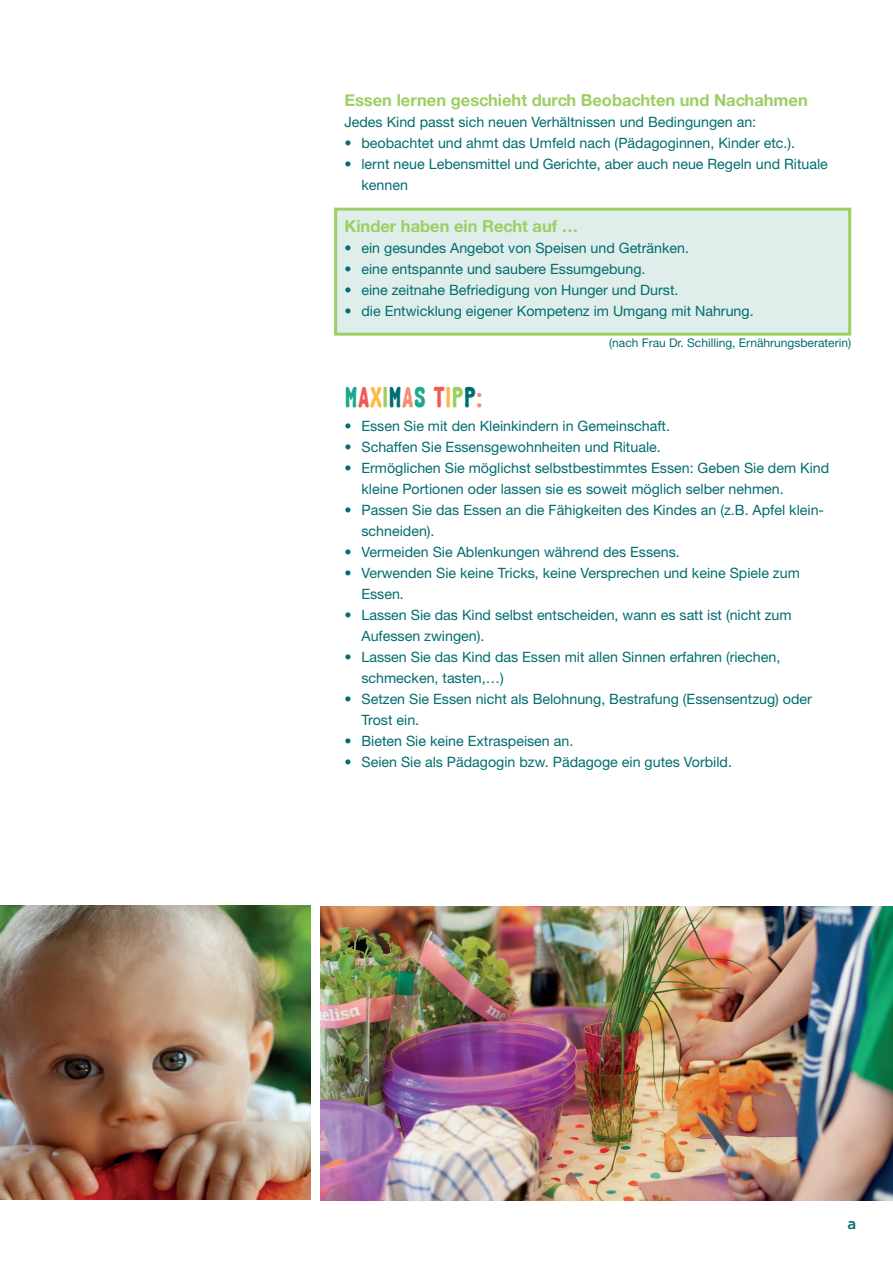
<style>
.page{position:relative;width:893px;height:1263px;background:#fff}
.page>*{position:absolute;margin:0;border:0;box-sizing:border-box;transform-origin:0 0}
.t1{font:30px "Toulouse Lautrec Moulin Rouge Solide";letter-spacing:.005em;color:#1ba98e}
.t2{font:700 16.5px "Helvetica Neue CE";color:#9dce62}
.t3{font:500 15px "Gotham";color:#006d6f}
.t4{font:14.25px/21px "Helvetica Neue";color:#006d6f}
.t5{font:12px "Helvetica Neue";color:#006d6f}
.s1{color:#f05954}
.s2{color:#fdb940}
.s3{color:#9dce62}
.s4{color:#006d6f}
.s5{color:#f58e76}
</style>
<div class="page">
<div style="left:334px;top:208px;width:517px;height:128px;background:#dfeeea;border:3px solid #9dce62"></div>
<img style="left:0;top:906px;width:311px;height:293px">
<img style="left:320px;top:907px;width:573px;height:293px">
<p class="t2" style="left:344px;top:90px;width:465px">Essen lernen geschieht durch Beobachten und Nachahmen</p>
<p class="t4" style="left:344px;top:111px;width:413px">Jedes Kind passt sich neuen Verhältnissen und Bedingungen an:</p>
<p class="t4" style="left:344px;top:132px;width:452px">• beobachtet und ahmt das Umfeld nach (Pädagoginnen, Kinder etc.).</p>
<p class="t4" style="left:361px;top:153px;width:468px;text-indent:-17px">• lernt neue Lebensmittel und Gerichte, aber auch neue Regeln und Rituale kennen</p>
<p class="t2" style="left:344px;top:216px;width:235px">Kinder haben ein Recht auf …</p>
<p class="t4" style="left:344px;top:237px;width:346px">• ein gesundes Angebot von Speisen und Getränken.</p>
<p class="t4" style="left:344px;top:258px;width:303px">• eine entspannte und saubere Essumgebung.</p>
<p class="t4" style="left:344px;top:279px;width:335px">• eine zeitnahe Befriedigung von Hunger und Durst.</p>
<p class="t4" style="left:344px;top:300px;width:411px">• die Entwicklung eigener Kompetenz im Umgang mit Nahrung.</p>
<p class="t5" style="left:609px;top:336px;width:244px">(nach Frau Dr. Schilling, Ernährungsberaterin)</p>
<h1 class="t1" style="left:344px;top:380px;width:140px">M<span class="s1">A</span><span class="s2">X</span><span class="s3">I</span><span class="s4">M</span><span class="s5">A</span>S <span class="s1">T</span><span class="s2">I</span><span class="s3">P</span><span class="s4">P</span><span class="s5">:</span></h1>
<p class="t4" style="left:344px;top:416px;width:327px">• Essen Sie mit den Kleinkindern in Gemeinschaft.</p>
<p class="t4" style="left:344px;top:437px;width:318px">• Schaffen Sie Essensgewohnheiten und Rituale.</p>
<p class="t4" style="left:361px;top:458px;width:469px;text-indent:-17px">• Ermöglichen Sie möglichst selbstbestimmtes Essen: Geben Sie dem Kind kleine Portionen oder lassen sie es soweit möglich selber nehmen.</p>
<p class="t4" style="left:361px;top:500px;width:464px;text-indent:-17px">• Passen Sie das Essen an die Fähigkeiten des Kindes an (z.B. Apfel klein&shy;schneiden).</p>
<p class="t4" style="left:344px;top:542px;width:337px">• Vermeiden Sie Ablenkungen während des Essens.</p>
<p class="t4" style="left:361px;top:563px;width:440px;text-indent:-17px">• Verwenden Sie keine Tricks, keine Versprechen und keine Spiele zum<br>Essen.</p>
<p class="t4" style="left:361px;top:605px;width:432px;text-indent:-17px">• Lassen Sie das Kind selbst entscheiden, wann es satt ist (nicht zum<br>Aufessen zwingen).</p>
<p class="t4" style="left:361px;top:647px;width:420px;text-indent:-17px">• Lassen Sie das Kind das Essen mit allen Sinnen erfahren (riechen, schmecken, tasten,…)</p>
<p class="t4" style="left:361px;top:689px;width:452px;text-indent:-17px">• Setzen Sie Essen nicht als Belohnung, Bestrafung (Essensentzug) oder<br>Trost ein.</p>
<p class="t4" style="left:344px;top:731px;width:230px">• Bieten Sie keine Extraspeisen an.</p>
<p class="t4" style="left:344px;top:752px;width:389px">• Seien Sie als Pädagogin bzw. Pädagoge ein gutes Vorbild.</p>
<p class="t3" style="left:847px;top:1214px;width:10px">a</p>
</div>
